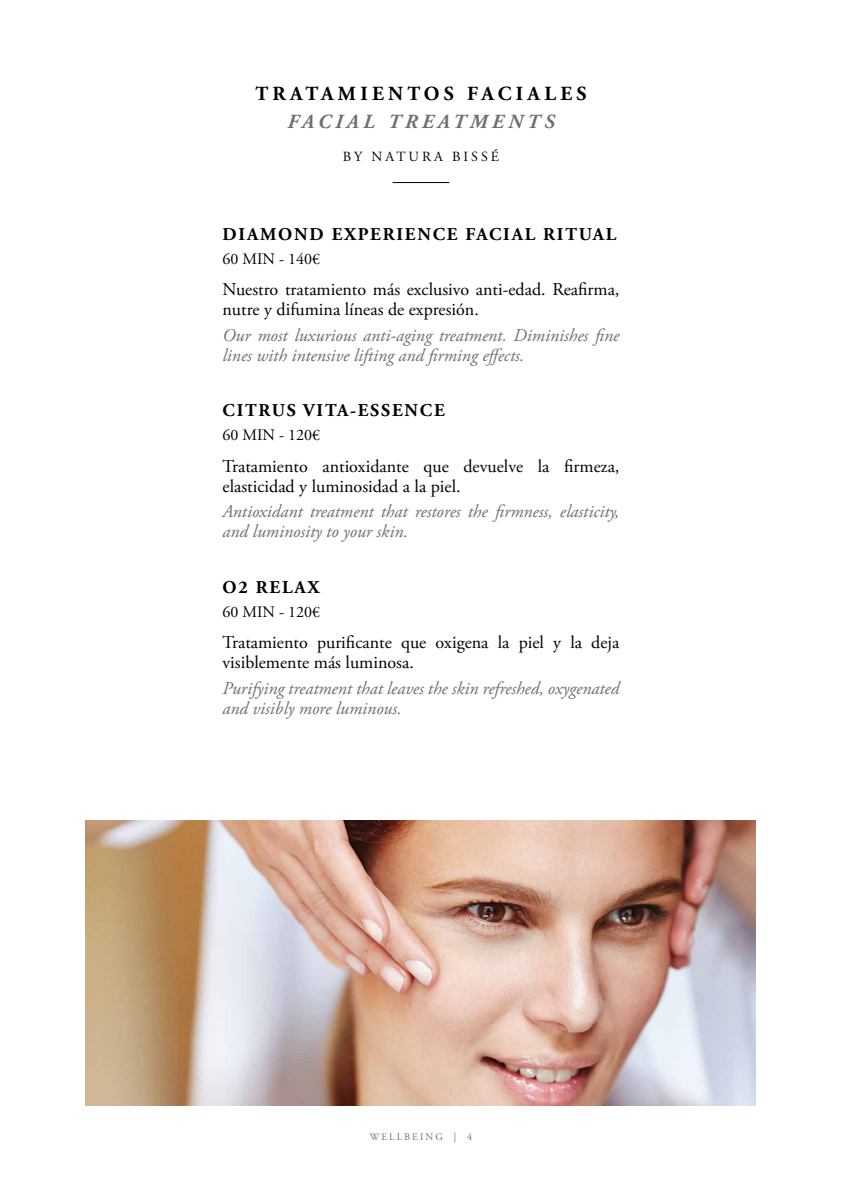
<style>
.page{position:relative;width:842px;height:1191px;background:#fff}
.page>*{position:absolute;margin:0;border:0;box-sizing:border-box;transform-origin:0 0}
.t1{font:700 20px "Adobe Garamond Pro";letter-spacing:.215em;color:#000}
.t2{font:italic 700 20px "Adobe Garamond Pro";letter-spacing:.215em;color:#706f6f}
.t3{font:italic 18px/20px "Adobe Garamond Pro";color:#706f6f}
.t4{font:18px/20px "Adobe Garamond Pro";color:#000}
.t5{font:700 18px "Adobe Garamond Pro";letter-spacing:.1em;color:#000}
.t6{font:16px "Adobe Garamond Pro";color:#000}
.t7{font:14px "Adobe Garamond Pro";letter-spacing:.215em;color:#000}
.t8{font:10px "Adobe Garamond Pro";letter-spacing:.2em;color:#706f6f}
</style>
<div class="page">
<hr style="left:393px;top:182px;width:56px;height:1px;background:#000">
<img style="left:85px;top:820px;width:670px;height:286px">
<p class="t1" style="left:255px;top:82px;width:333px">TRATAMIENTOS FACIALES</p>
<p class="t2" style="left:287px;top:110px;width:269px">FACIAL TREATMENTS</p>
<p class="t7" style="left:343px;top:148px;width:158px">BY NATURA BISSÉ</p>
<p class="t5" style="left:223px;top:224px;width:395px">DIAMOND EXPERIENCE FACIAL RITUAL</p>
<p class="t6" style="left:223px;top:249px;width:99px">60 MIN - 140€</p>
<p class="t4" style="left:223px;top:280px;width:398px">Nuestro tratamiento más exclusivo anti-edad. Reafirma, nutre y difumina líneas de expresión.</p>
<p class="t3" style="left:223px;top:326px;width:398px">Our most luxurious anti-aging treatment. Diminishes fine lines with intensive lifting and firming effects.</p>
<p class="t5" style="left:223px;top:400px;width:224px">CITRUS VITA-ESSENCE</p>
<p class="t6" style="left:223px;top:425px;width:99px">60 MIN - 120€</p>
<p class="t4" style="left:223px;top:456px;width:398px">Tratamiento antioxidante que devuelve la firmeza, elasticidad y luminosidad a la piel.</p>
<p class="t3" style="left:223px;top:502px;width:398px">Antioxidant treatment that restores the firmness, elasticity, and luminosity to your skin.</p>
<p class="t5" style="left:223px;top:576px;width:99px">O2 RELAX</p>
<p class="t6" style="left:223px;top:602px;width:99px">60 MIN - 120€</p>
<p class="t4" style="left:223px;top:633px;width:398px">Tratamiento purificante que oxigena la piel y la deja visiblemente más luminosa.</p>
<p class="t3" style="left:223px;top:678px;width:398px">Purifying treatment that leaves the skin refreshed, oxygenated and visibly more luminous.</p>
<p class="t8" style="left:370px;top:1130px;width:104px">WELLBEING | 4</p>
</div>
